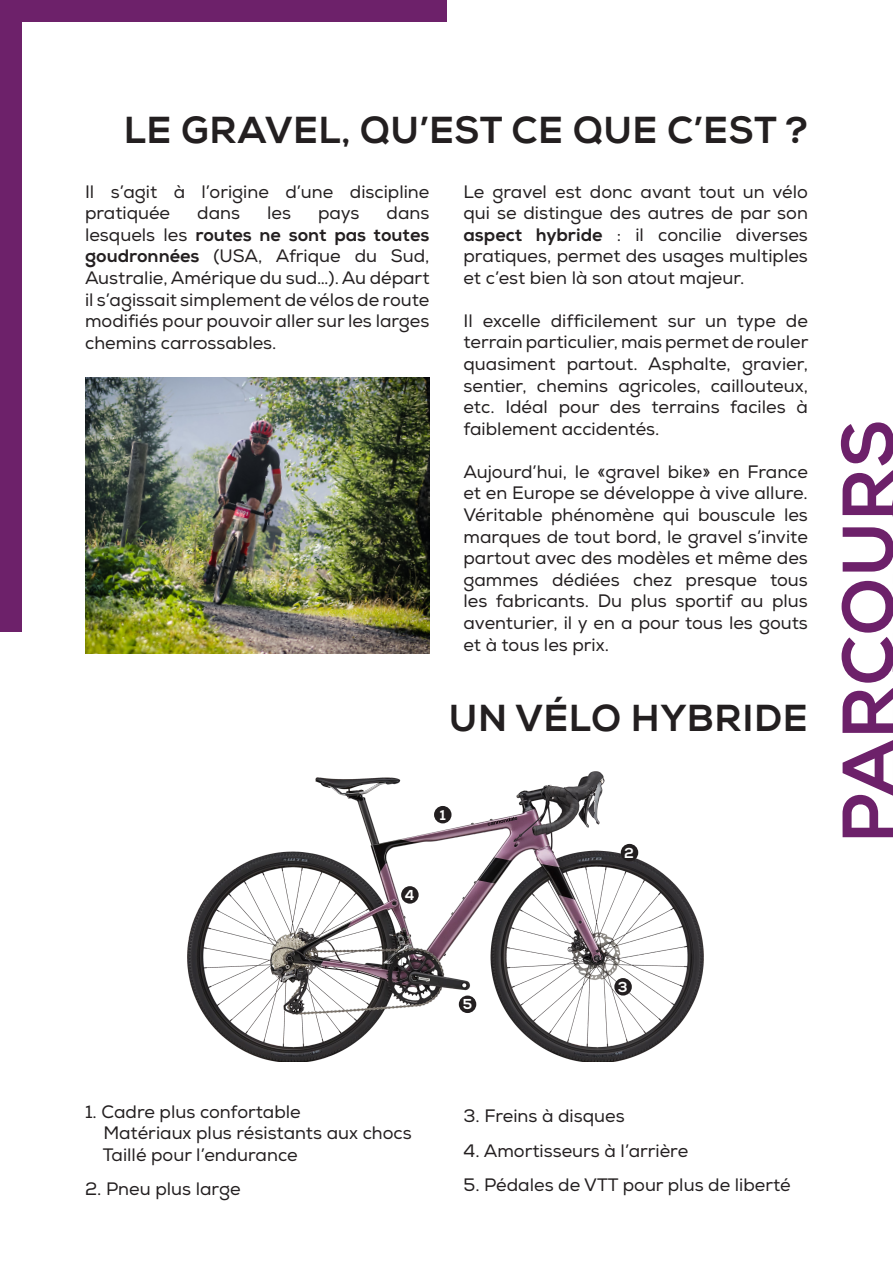
<style>
.page{position:relative;width:893px;height:1263px;background:#fff}
.page>*{position:absolute;margin:0;border:0;box-sizing:border-box;transform-origin:0 0}
.t1{font:800 72px "Nexa";letter-spacing:.015em;color:#6d216a}
.t2{font:800 37.5px "Nexa";letter-spacing:.015em;color:#231f20}
.t3{font:18px/21.6px "Nexa";color:#231f20;text-align:justify}
.t4{font:800 14.4px "Nexa";color:#fff}
.s1{font-weight:800}
</style>
<div class="page">
<img style="left:85px;top:377px;width:344px;height:277px">
<img style="left:188px;top:772px;width:515px;height:290px">
<div style="left:621px;top:844px;width:17px;height:17px;background:#231f20;border-radius:50%"></div>
<div style="left:459px;top:995px;width:17px;height:18px;background:#231f20;border-radius:50%"></div>
<div style="left:614px;top:978px;width:18px;height:17px;background:#231f20;border-radius:50%"></div>
<div style="left:434px;top:806px;width:17px;height:17px;background:#231f20;border-radius:50%"></div>
<div style="left:401px;top:886px;width:18px;height:18px;background:#231f20;border-radius:50%"></div>
<div style="left:0;top:0;width:22px;height:631px;background:#6d216a"></div>
<div style="left:22px;top:0;width:424px;height:21px;background:#6d216a"></div>
<p class="t2" style="left:124px;top:107px;width:686px">LE GRAVEL, QU’EST CE QUE C’EST ?</p>
<p class="t3" style="left:85px;top:181px;width:346px">Il s’agit à l’origine d’une discipline pratiquée</p>
<p class="t3" style="left:85px;top:203px;width:346px;text-indent:302px">dans lesquels les <span class="s1">routes ne sont pas toutes goudronnées</span> (USA, Afrique du Sud, Australie, Amérique du sud…). Au départ il s’agissait simplement de vélos de route modifiés pour pouvoir aller sur les larges chemins carrossables.</p>
<p class="t3" style="left:197px;top:203px;width:44px">dans</p>
<p class="t3" style="left:267px;top:203px;width:25px">les</p>
<p class="t3" style="left:318px;top:203px;width:43px">pays</p>
<p class="t3" style="left:463px;top:181px;width:346px">Le gravel est donc avant tout un vélo qui se distingue des autres de par son <span class="s1">aspect hybride</span> : il concilie diverses pratiques, permet des usages multiples et c’est bien là son atout majeur.</p>
<p class="t3" style="left:463px;top:310px;width:346px">Il excelle difficilement sur un type de terrain particulier, mais permet de rouler quasiment partout. Asphalte, gravier, sentier, chemins agricoles, caillouteux, etc. Idéal pour des terrains faciles à faiblement accidentés.</p>
<p class="t3" style="left:463px;top:461px;width:346px">Aujourd’hui, le «gravel bike» en France et en Europe se développe à vive allure.<br>Véritable phénomène qui bouscule les marques de tout bord, le gravel s’invite partout avec des modèles et même des gammes dédiées chez presque tous les fabricants. Du plus sportif au plus aventurier, il y en a pour tous les gouts et à tous les prix.</p>
<p class="t2" style="left:449px;top:695px;width:360px">UN VÉLO HYBRIDE</p>
<p class="t4" style="left:439px;top:806px;width:8px">1</p>
<p class="t4" style="left:405px;top:886px;width:11px">4</p>
<p class="t4" style="left:624px;top:844px;width:11px">2</p>
<p class="t1" style="left:824px;top:843px;width:425px;rotate:-90deg">PARCOURS</p>
<p class="t4" style="left:463px;top:995px;width:11px">5</p>
<p class="t4" style="left:618px;top:978px;width:11px">3</p>
<p class="t3" style="left:103px;top:1101px;width:310px;text-align:left;text-indent:-18px">1. Cadre plus confortable<br>Matériaux plus résistants aux chocs<br>Taillé pour l’endurance</p>
<p class="t3" style="left:85px;top:1179px;width:157px">2. Pneu plus large</p>
<p class="t3" style="left:463px;top:1105px;width:163px">3. Freins à disques</p>
<p class="t3" style="left:463px;top:1140px;width:226px">4. Amortisseurs à l’arrière</p>
<p class="t3" style="left:463px;top:1174px;width:329px">5. Pédales de VTT pour plus de liberté</p>
</div>
